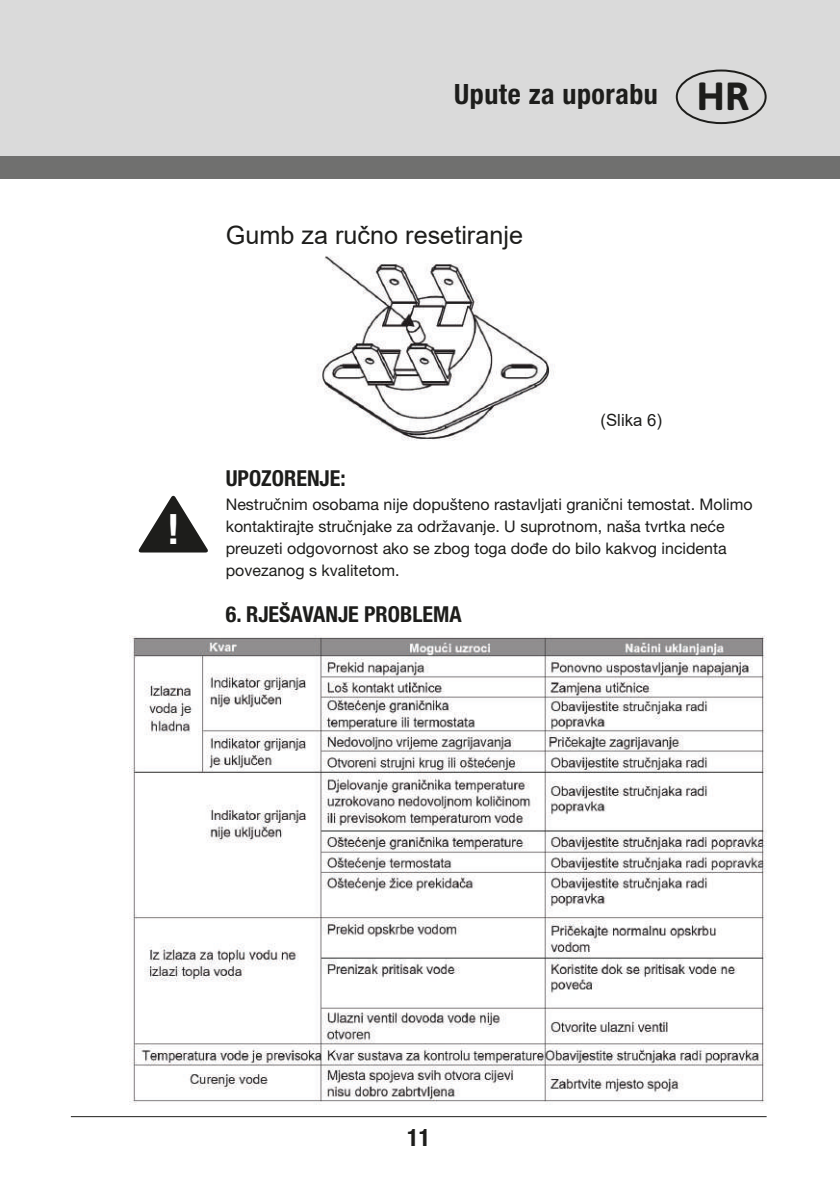
<style>
.page{position:relative;width:840px;height:1188px;background:#fff}
.page>*{position:absolute;margin:0;border:0;box-sizing:border-box;transform-origin:0 0}
.t1{font:700 condensed 41.8px "Helvetica Neue LT Std";color:#fff}
.t2{font:700 condensed 28px "Helvetica Neue LT Std";letter-spacing:.015em;color:#1d1d1b}
.t3{font:25.2px "Arial";color:#1d1d1b}
.t4{font:700 condensed 24px "Helvetica Neue LT Std";color:#1d1d1b}
.t5{font:700 condensed 22px "Helvetica Neue LT Std";color:#1d1d1b}
.t6{font:16.8px "Arial";color:#1d1d1b}
.t7{font:16px/22px "Helvetica Neue LT Std";color:#1d1d1b}
.s1{font-family:"Asap";font-stretch:normal;font-size:39.2px}
</style>
<div class="page">
<hr style="left:71px;top:1116px;width:695px;height:1px;background:#1d1d1b">
<img style="left:318px;top:256px;width:237px;height:185px">
<svg style="left:138px;top:495px;width:70px;height:57px"></svg>
<img style="left:130px;top:635px;width:636px;height:469px">
<div style="left:0;top:0;width:839px;height:179px;background:#dadada"></div>
<div style="left:0;top:156px;width:839px;height:23px;background:#70706f"></div>
<div style="left:675px;top:69px;width:91px;height:55px;border:2px solid #1d1d1b;border-radius:50%"></div>
<h2 class="t2" style="left:454px;top:77px;width:296px">Upute za uporabu <span class="s1">HR</span></h2>
<h2 class="t2" style="left:422px;top:77px;width:100px">Navodila</h2>
<h2 class="t2" style="left:644px;top:77px;width:15px">o</h2>
<h3 class="t3" style="left:226px;top:217px;width:298px">Gumb za ručno resetiranje</h3>
<h1 class="t1" style="left:167px;top:504px;width:14px">!</h1>
<h3 class="t5" style="left:226px;top:464px;width:121px">UPOZORENJE:</h3>
<p class="t6" style="left:600px;top:408px;width:63px">(Slika 6)</p>
<p class="t7" style="left:226px;top:493px;width:528px">Nestručnim osobama nije dopušteno rastavljati granični temostat. Molimo kontaktirajte stručnjake za održavanje. U suprotnom, naša tvrtka neće preuzeti odgovornost ako se zbog toga dođe do bilo kakvog incidenta povezanog s kvalitetom.</p>
<h3 class="t5" style="left:226px;top:601px;width:237px">6. RJEŠAVANJE PROBLEMA</h3>
<h3 class="t4" style="left:407px;top:1123px;width:25px">11</h3>
</div>
